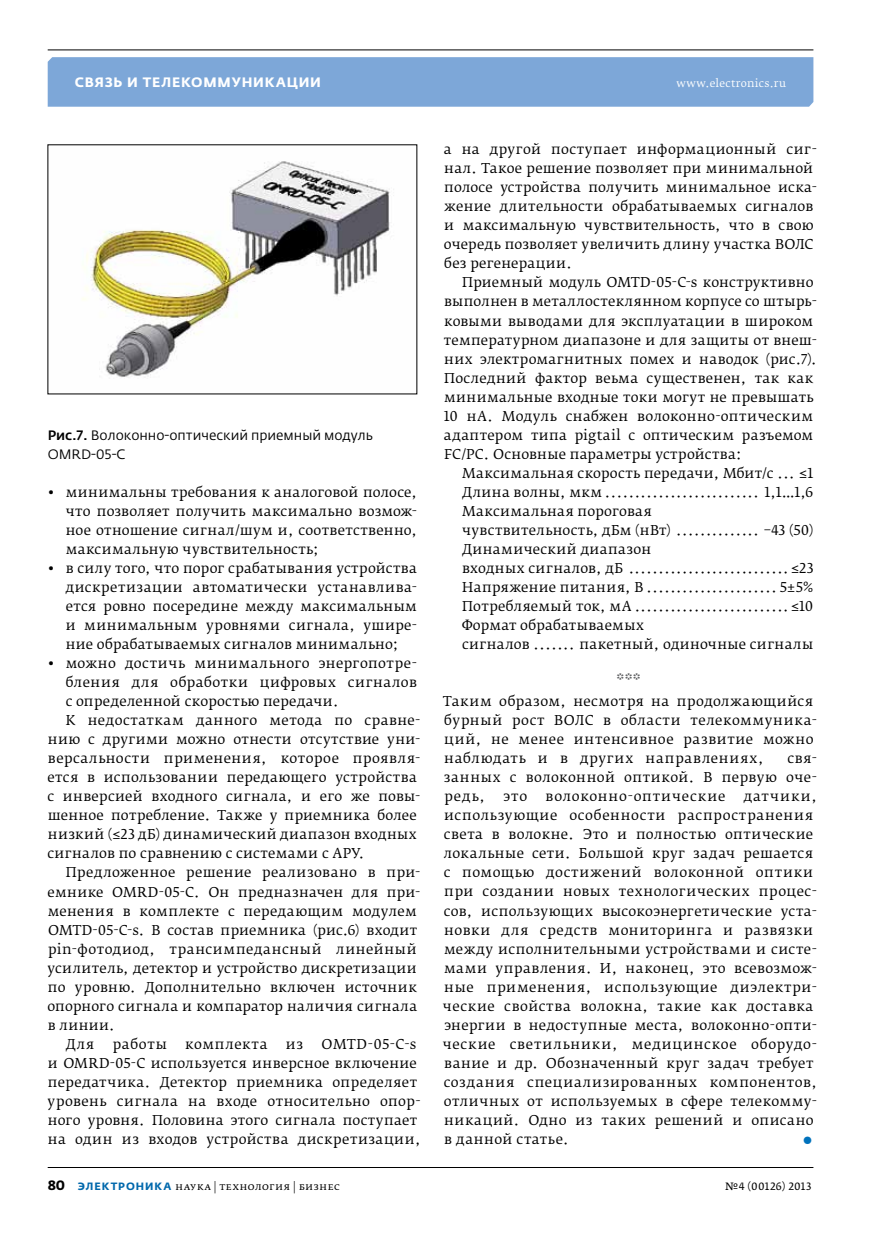
<style>
.page{position:relative;width:881px;height:1234px;background:#fff}
.page>*{position:absolute;margin:0;border:0;box-sizing:border-box;transform-origin:0 0}
.t1{font:500 18px "Fedra Sans Cond Pro";color:#636466}
.t2{font:13.5px/19px "Fedra Serif B Pro";letter-spacing:.025em;color:#000}
.t3{font:13.5px/19px "Fedra Serif B Pro";letter-spacing:.045em;color:#000}
.t4{font:13.5px/19px "Fedra Sans Pro";color:#000}
.t5{font:700 13.5px "Fedra Sans Alt Pro";letter-spacing:.055em;color:#fff}
.t6{font:13.5px "Fedra Serif B Pro";letter-spacing:.05em;color:#000}
.t7{font:13.5px "Fedra Serif B Pro";color:#0072bc}
.t8{font:10.5px "Fedra Serif B Pro";letter-spacing:.035em;color:#000}
.t9{font:10.5px "Fedra Serif B Pro";letter-spacing:.03em;color:#fff}
.t10{font:10.5px "Fedra Serif A Pro";letter-spacing:.03em;color:#000}
.s1{font-weight:500}
.s2{font-family:"Fedra Sans Pro";font-weight:700;font-size:13.5px}
.s3{font-family:"Fedra Sans Alt Pro";font-weight:700;color:#0068ac}
</style>
<div class="page">
<div style="left:48px;top:57px;width:765px;height:50px;background:#7da7d8"></div>
<hr style="left:48px;top:49px;width:765px;height:1px;background:#000">
<hr style="left:48px;top:1166px;width:765px;height:1px;background:#000">
<img style="left:82px;top:161px;width:312px;height:217px">
<p class="t5" style="left:75px;top:74px;width:248px">Связь и телекоммуникации</p>
<p class="t9" style="left:676px;top:77px;width:111px">www.electronics.ru</p>
<p class="t4" style="left:48px;top:425px;width:326px"><span class="s1">Рис.7.</span> Волоконно-оптический приемный модуль<br>OMRD-05-C</p>
<p class="t2" style="left:66px;top:482px;width:352px;text-align:justify;text-indent:-18px">• минимальны требования к аналоговой полосе, что позволяет получить максимально возмож&shy;ное отношение сигнал/шум и, соответственно, максимальную чувствительность;</p>
<p class="t2" style="left:66px;top:558px;width:353px;text-align:justify;text-indent:-18px">• в силу того, что порог срабатывания устройства дискретизации автоматически устанавлива&shy;ется ровно посередине между максимальным и минимальным уровнями сигнала, ушире&shy;ние обрабатываемых сигналов минимально;</p>
<p class="t2" style="left:48px;top:653px;width:370px">• можно достичь минимального энергопотре-</p>
<p class="t2" style="left:66px;top:672px;width:352px">бления для обработки цифровых сигналов</p>
<p class="t2" style="left:66px;top:691px;width:274px">с определенной скоростью передачи.</p>
<p class="t2" style="left:66px;top:710px;width:356px">К недостаткам данного метода по сравне-</p>
<p class="t2" style="left:48px;top:729px;width:374px">нию с другими можно отнести отсутствие уни-</p>
<p class="t2" style="left:48px;top:748px;width:374px">версальности применения, которое проявля-</p>
<p class="t2" style="left:47px;top:767px;width:371px">ется в использовании передающего устройства</p>
<p class="t2" style="left:47px;top:786px;width:374px">с инверсией входного сигнала, и его же повы-</p>
<p class="t2" style="left:48px;top:805px;width:370px">шенное потребление. Также у приемника более</p>
<p class="t2" style="left:48px;top:825px;width:370px">низкий (≤23 дБ) динамический диапазон входных</p>
<p class="t2" style="left:47px;top:844px;width:318px">сигналов по сравнению с системами с АРУ.</p>
<p class="t2" style="left:66px;top:863px;width:356px">Предложенное решение реализовано в при-</p>
<p class="t2" style="left:47px;top:882px;width:374px">емнике OMRD-05-С. Он предназначен для при-</p>
<p class="t2" style="left:48px;top:901px;width:370px">менения в комплекте с передающим модулем</p>
<p class="t2" style="left:48px;top:920px;width:370px">OMTD-05-С-s. В состав приемника (рис.6) входит</p>
<p class="t2" style="left:48px;top:939px;width:370px">pin-фотодиод, трансимпедансный линейный</p>
<p class="t2" style="left:48px;top:958px;width:371px">усилитель, детектор и устройство дискретизации</p>
<p class="t2" style="left:48px;top:977px;width:370px">по уровню. Дополнительно включен источник</p>
<p class="t2" style="left:47px;top:996px;width:371px">опорного сигнала и компаратор наличия сигнала</p>
<p class="t2" style="left:48px;top:1015px;width:68px">в линии.</p>
<p class="t2" style="left:66px;top:1034px;width:30px">Для</p>
<p class="t2" style="left:113px;top:1034px;width:56px">работы</p>
<p class="t3" style="left:185px;top:1034px;width:84px">комплекта</p>
<p class="t2" style="left:286px;top:1034px;width:19px">из</p>
<p class="t2" style="left:48px;top:1034px;width:374px;text-indent:274px">OMTD-05-С-s и OMRD-05-C используется инверсное включение передатчика. Детектор приемника определяет уровень сигнала на входе относительно опор&shy;ного уровня. Половина этого сигнала поступает на один из входов устройства дискретизации,</p>
<p class="t2" style="left:443px;top:140px;width:374px">а на другой поступает информационный сиг&shy;нал. Такое решение позволяет при минимальной полосе устройства получить минимальное иска&shy;жение длительности обрабатываемых сигналов и максимальную чувствительность, что в свою очередь позволяет увеличить длину участка ВОЛС без регенерации.</p>
<p class="t2" style="left:443px;top:273px;width:374px;text-indent:19px">Приемный модуль OMTD-05-C-s конструктивно выполнен в металлостеклянном корпусе со штырь&shy;ковыми выводами для эксплуатации в широком температурном диапазоне и для защиты от внеш&shy;них электромагнитных помех и наводок (рис.7).<br>Последний фактор веьма существенен, так как минимальные входные токи могут не превышать 10 нА. Модуль снабжен волоконно-оптическим адаптером типа pigtail с оптическим разъемом FC/PC. Основные параметры устройства:</p>
<p class="t2" style="left:462px;top:463px;width:353px">Максимальная скорость передачи, Мбит/с ... ≤1<br>Длина волны, мкм .......................... 1,1…1,6<br>Максимальная пороговая<br>чувствительность, дБм (нВт) .............. –43 (50)<br>Динамический диапазон<br>входных сигналов, дБ ........................... ≤23<br>Напряжение питания, В ...................... 5±5% Потребляемый ток, мА .......................... ≤10<br>Формат обрабатываемых<br>сигналов ....... пакетный, одиночные сигналы</p>
<h1 class="t1" style="left:616px;top:669px;width:25px">***</h1>
<p class="t3" style="left:443px;top:691px;width:375px">Таким образом, несмотря на продолжающийся бурный рост ВОЛС в области телекоммуника&shy;ций, не менее интенсивное развитие можно наблюдать и в других направлениях,</p>
<p class="t2" style="left:444px;top:748px;width:374px;text-align:justify;text-indent:343px">свя&shy;занных с волоконной оптикой. В первую оче&shy;редь,</p>
<p class="t2" style="left:503px;top:786px;width:25px">это</p>
<p class="t6" style="left:545px;top:788px;width:181px">волоконно-оптические</p>
<p class="t2" style="left:443px;top:786px;width:375px;text-indent:300px">датчики, использующие особенности распространения света в волокне. Это и полностью оптические локальные сети. Большой круг задач решается с помощью достижений волоконной оптики при создании новых технологических процес&shy;сов, использующих высокоэнергетические уста&shy;новки для средств мониторинга и развязки между исполнительными устройствами и систе&shy;мами управления. И, наконец, это всевозмож&shy;ные применения, использующие диэлектри&shy;ческие свойства волокна, такие как доставка энергии в недоступные места, волоконно-опти&shy;ческие светильники, медицинское оборудо&shy;вание и др. Обозначенный круг задач требует создания специализированных компонентов, отличных от используемых в сфере телекомму&shy;никаций. Одно из таких решений и описано в данной статье.</p>
<p class="t7" style="left:802px;top:1130px;width:12px">●</p>
<p class="t8" style="left:48px;top:1179px;width:294px"><span class="s2">80</span> <span class="s3">ЭЛЕКТРОНИКА</span> наука | технология | бизнес</p>
<p class="t10" style="left:725px;top:1179px;width:88px">№4 (00126) 2013</p>
</div>
